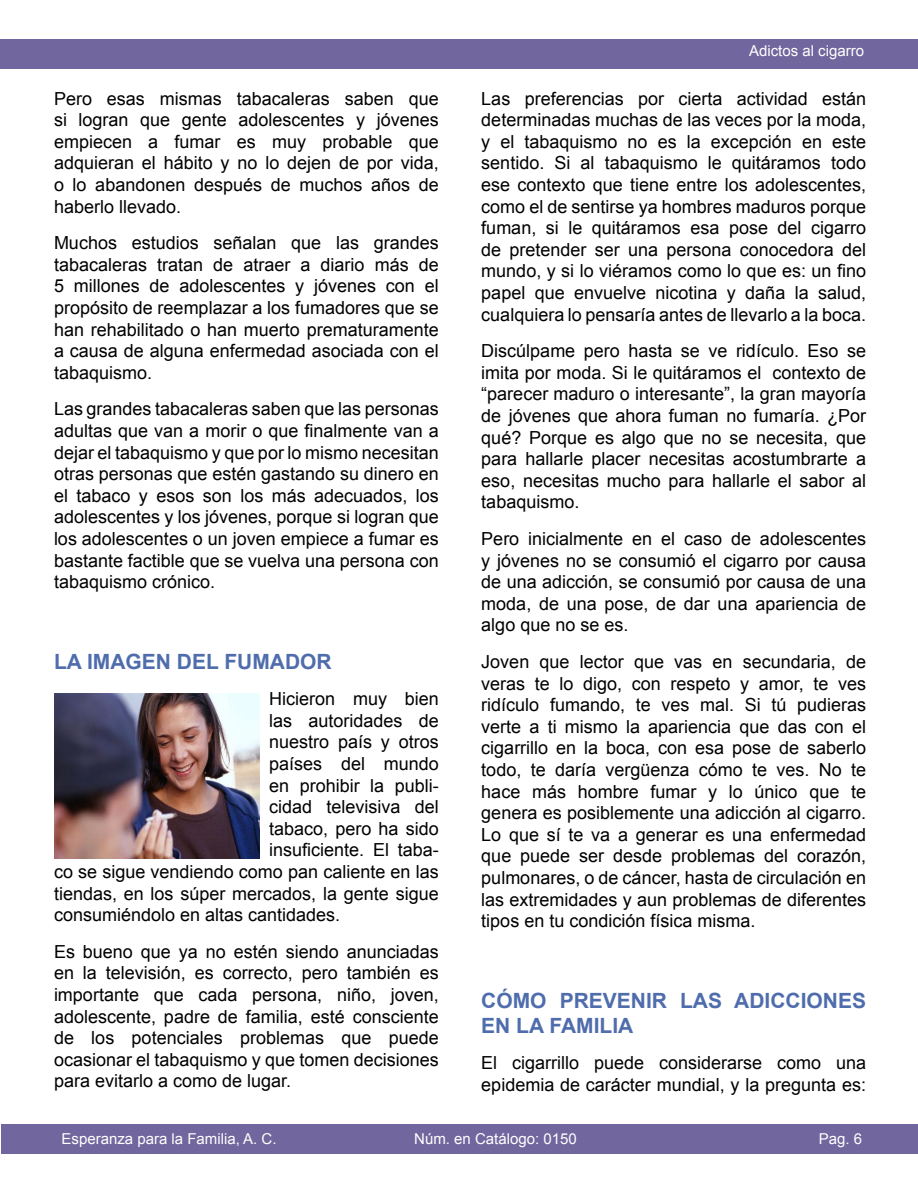
<style>
.page{position:relative;width:918px;height:1188px;background:#fff}
.page>*{position:absolute;margin:0;border:0;box-sizing:border-box;transform-origin:0 0}
.t1{font:700 21px/25.2px "Arial";color:#4f6dad}
.t2{font:18px/21.6px "Arial";color:#000;text-align:justify}
.t3{font:15px "Arial";color:#fff}
</style>
<div class="page">
<div style="left:1px;top:1124px;width:917px;height:29px;background:#71669d"></div>
<div style="left:0;top:39px;width:918px;height:30px;background:#71669d"></div>
<img style="left:54px;top:694px;width:205px;height:165px">
<p class="t2" style="left:54px;top:88px;width:386px">Pero esas mismas tabacaleras saben que si logran que gente adolescentes y jóvenes empiecen a fumar es muy probable que adquieran el hábito y no lo dejen de por vida, o lo abandonen después de muchos años de haberlo llevado.</p>
<p class="t2" style="left:54px;top:232px;width:386px">Muchos estudios señalan que las grandes tabacaleras tratan de atraer a diario más de 5 millones de adolescentes y jóvenes con el propósito de reemplazar a los fumadores que se han rehabilitado o han muerto prematuramente a causa de alguna enfermedad asociada con el tabaquismo.</p>
<p class="t2" style="left:54px;top:398px;width:386px">Las grandes tabacaleras saben que las personas adultas que van a morir o que finalmente van a dejar el tabaquismo y que por lo mismo necesitan otras personas que estén gastando su dinero en el tabaco y esos son los más adecuados, los adolescentes y los jóvenes, porque si logran que los adolescentes o un joven empiece a fumar es bastante factible que se vuelva una persona con tabaquismo crónico.</p>
<p class="t1" style="left:54px;top:649px;width:279px">LA IMAGEN DEL FUMADOR</p>
<p class="t2" style="left:269px;top:688px;width:171px">Hicieron muy bien</p>
<p class="t2" style="left:269px;top:710px;width:171px">las autoridades de</p>
<p class="t2" style="left:269px;top:731px;width:171px">nuestro país y otros</p>
<p class="t2" style="left:269px;top:753px;width:171px">países del mundo</p>
<p class="t2" style="left:269px;top:775px;width:171px">en prohibir la publi-</p>
<p class="t2" style="left:269px;top:796px;width:171px">cidad televisiva del</p>
<p class="t2" style="left:269px;top:818px;width:171px">tabaco, pero ha sido</p>
<p class="t2" style="left:269px;top:839px;width:171px">insuficiente. El taba-</p>
<p class="t2" style="left:54px;top:861px;width:386px">co se sigue vendiendo como pan caliente en las</p>
<p class="t2" style="left:54px;top:883px;width:386px">tiendas, en los súper mercados, la gente sigue</p>
<p class="t2" style="left:54px;top:904px;width:288px">consumiéndolo en altas cantidades.</p>
<p class="t2" style="left:54px;top:941px;width:386px">Es bueno que ya no estén siendo anunciadas en la televisión, es correcto, pero también es importante que cada persona, niño, joven, adolescente, padre de familia, esté consciente de los potenciales problemas que puede ocasionar el tabaquismo y que tomen decisiones para evitarlo a como de lugar.</p>
<p class="t3" style="left:749px;top:41px;width:117px">Adictos al cigarro</p>
<p class="t2" style="left:481px;top:88px;width:386px">Las preferencias por cierta actividad están determinadas muchas de las veces por la moda, y el tabaquismo no es la excepción en este sentido. Si al tabaquismo le quitáramos todo ese contexto que tiene entre los adolescentes, como el de sentirse ya hombres maduros porque fuman, si le quitáramos esa pose del cigarro de pretender ser una persona conocedora del mundo, y si lo viéramos como lo que es: un fino papel que envuelve nicotina y daña la salud, cualquiera lo pensaría antes de llevarlo a la boca.</p>
<p class="t2" style="left:481px;top:340px;width:386px">Discúlpame pero hasta se ve ridículo. Eso se imita por moda. Si le quitáramos el contexto de “parecer maduro o interesante”, la gran mayoría de jóvenes que ahora fuman no fumaría. ¿Por qué? Porque es algo que no se necesita, que para hallarle placer necesitas acostumbrarte a eso, necesitas mucho para hallarle el sabor al tabaquismo.</p>
<p class="t2" style="left:481px;top:528px;width:386px">Pero inicialmente en el caso de adolescentes y jóvenes no se consumió el cigarro por causa de una adicción, se consumió por causa de una moda, de una pose, de dar una apariencia de algo que no se es.</p>
<p class="t2" style="left:481px;top:651px;width:386px">Joven que lector que vas en secundaria, de veras te lo digo, con respeto y amor, te ves ridículo fumando, te ves mal. Si tú pudieras verte a ti mismo la apariencia que das con el cigarrillo en la boca, con esa pose de saberlo todo, te daría vergüenza cómo te ves. No te hace más hombre fumar y lo único que te genera es posiblemente una adicción al cigarro.<br>Lo que sí te va a generar es una enfermedad que puede ser desde problemas del corazón, pulmonares, o de cáncer, hasta de circulación en las extremidades y aun problemas de diferentes tipos en tu condición física misma.</p>
<p class="t1" style="left:481px;top:988px;width:386px">CÓMO PREVENIR LAS ADICCIONES<br>EN LA FAMILIA</p>
<p class="t2" style="left:481px;top:1052px;width:386px">El cigarrillo puede considerarse como una epidemia de carácter mundial, y la pregunta es:</p>
<p class="t3" style="left:62px;top:1129px;width:217px">Esperanza para la Familia, A. C.</p>
<p class="t3" style="left:414px;top:1129px;width:164px">Núm. en Catálogo: 0150</p>
<p class="t3" style="left:819px;top:1129px;width:45px">Pag. 6</p>
</div>
